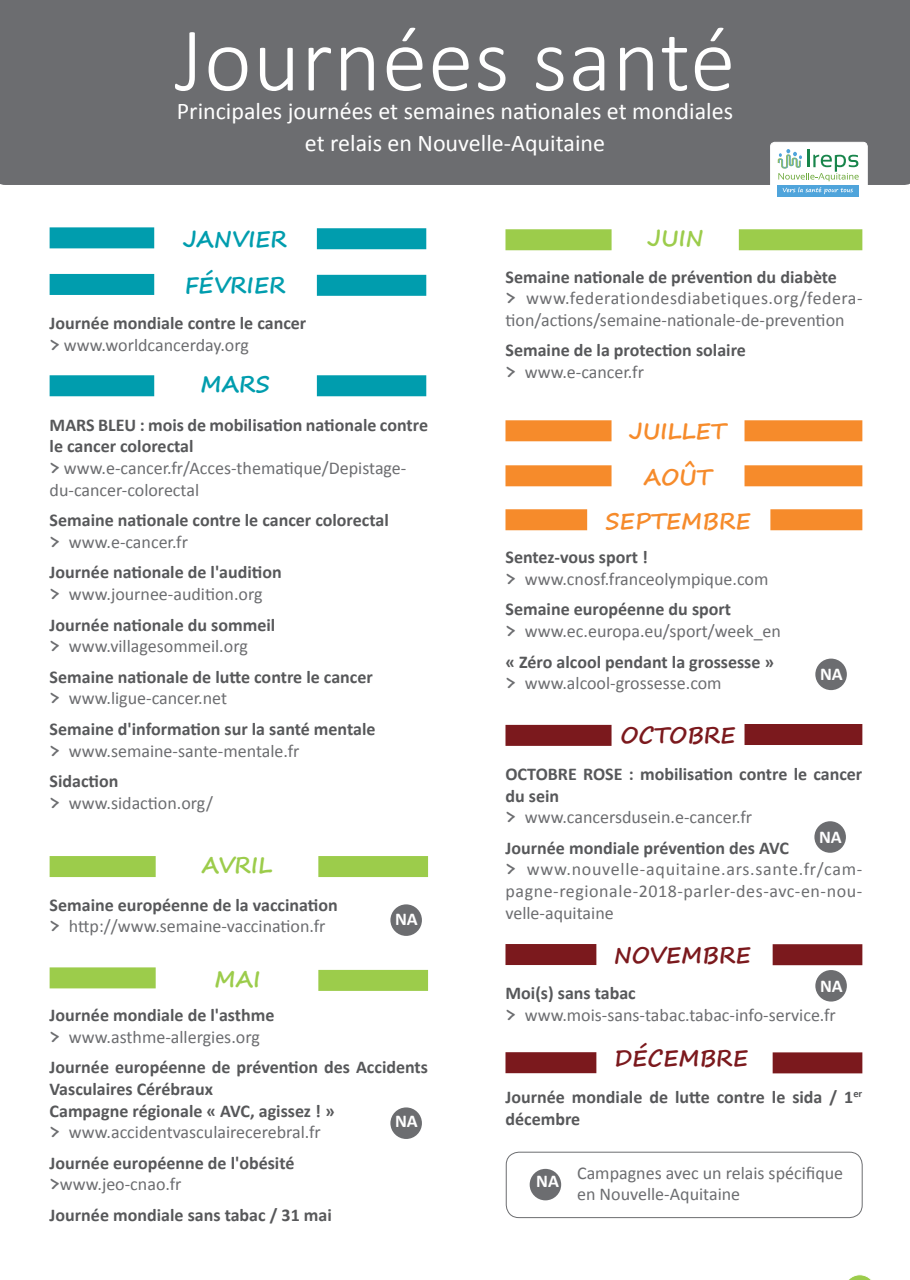
<style>
.page{position:relative;width:910px;height:1280px;background:#fff}
.page>*{position:absolute;margin:0;border:0;box-sizing:border-box;transform-origin:0 0}
.t1{font:300 91.5px "Calibri";letter-spacing:.01em;color:#fff}
.t2{font:24px/32.4px "Calibri";color:#fff;text-align:center}
.t3{font:700 22.5px "Segoe Print";color:#7b191d}
.t4{font:700 22.5px/46px "Segoe Print";color:#f68b2b;text-align:center}
.t5{font:700 22.5px "Segoe Print";color:#009dae}
.t6{font:700 22.5px "Segoe Print";color:#9ccc4b}
.t7{font:700 18px/21.6px "Calibri";color:#57585a}
.t8{font:18px/21.6px "Calibri";color:#6c6d70}
.t9{font:18px/21.6px "Calibri";letter-spacing:.03em;color:#6c6d70}
.t10{font:700 18px "Calibri";color:#fff}
.s1{font-family:"Segoe Script";color:#6c6d70}
.s2{font-weight:400;color:#6c6d70}
.s3{font-weight:700;color:#57585a}
.s4{font-family:"Segoe Script";font-weight:700}
</style>
<div class="page">
<div style="left:0;top:0;width:910px;height:185px;background:#6c6d70"></div>
<div style="left:50px;top:856px;width:106px;height:21px;background:#9ccc4b"></div>
<div style="left:50px;top:274px;width:104px;height:21px;background:#009dae"></div>
<div style="left:50px;top:227px;width:104px;height:21px;background:#009dae"></div>
<div style="left:50px;top:967px;width:106px;height:21px;background:#9ccc4b"></div>
<div style="left:50px;top:375px;width:104px;height:21px;background:#009dae"></div>
<div style="left:505px;top:229px;width:107px;height:21px;background:#9ccc4b"></div>
<div style="left:318px;top:856px;width:110px;height:21px;background:#9ccc4b"></div>
<div style="left:317px;top:275px;width:109px;height:21px;background:#009dae"></div>
<div style="left:317px;top:228px;width:109px;height:21px;background:#009dae"></div>
<div style="left:318px;top:970px;width:110px;height:21px;background:#9ccc4b"></div>
<div style="left:317px;top:375px;width:109px;height:21px;background:#009dae"></div>
<div style="left:739px;top:229px;width:123px;height:21px;background:#9ccc4b"></div>
<div style="left:390px;top:904px;width:32px;height:32px;background:#6c6d70;border-radius:50%"></div>
<div style="left:390px;top:1107px;width:32px;height:32px;background:#6c6d70;border-radius:50%"></div>
<div style="left:505px;top:420px;width:106px;height:21px;background:#f68b2b"></div>
<div style="left:505px;top:465px;width:106px;height:21px;background:#f68b2b"></div>
<div style="left:505px;top:509px;width:82px;height:21px;background:#f68b2b"></div>
<div style="left:744px;top:420px;width:118px;height:21px;background:#f68b2b"></div>
<div style="left:744px;top:465px;width:118px;height:21px;background:#f68b2b"></div>
<div style="left:770px;top:509px;width:92px;height:21px;background:#f68b2b"></div>
<div style="left:815px;top:659px;width:32px;height:31px;background:#6c6d70;border-radius:50%"></div>
<div style="left:530px;top:1169px;width:31px;height:31px;background:#6c6d70;border-radius:50%"></div>
<div style="left:505px;top:725px;width:106px;height:21px;background:#7b191d"></div>
<div style="left:505px;top:944px;width:91px;height:21px;background:#7b191d"></div>
<div style="left:505px;top:1052px;width:91px;height:21px;background:#7b191d"></div>
<div style="left:744px;top:724px;width:118px;height:21px;background:#7b191d"></div>
<div style="left:773px;top:944px;width:89px;height:21px;background:#7b191d"></div>
<div style="left:773px;top:1052px;width:89px;height:21px;background:#7b191d"></div>
<svg style="left:849px;top:1274px;width:22px;height:6px"></svg>
<div style="left:506px;top:1152px;width:356px;height:66px;border:1px solid #6c6d70;border-radius:13px"></div>
<div style="left:814px;top:821px;width:32px;height:32px;background:#6c6d70;border-radius:50%"></div>
<div style="left:771px;top:142px;width:96px;height:68px;background:#fff;border-radius:4px"></div>
<div style="left:770px;top:142px;width:97px;height:68px;border:1px solid #fff;border-radius:4px"></div>
<div style="left:773px;top:143px;width:91px;height:58px;background:#fff"></div>
<div style="left:778px;top:185px;width:81px;height:11px;background:#4fa4db"></div>
<svg style="left:783px;top:187px;width:70px;height:7px"></svg>
<svg style="left:778px;top:149px;width:81px;height:32px"></svg>
<div style="left:815px;top:970px;width:32px;height:31px;background:#6c6d70;border-radius:50%"></div>
<h1 class="t1" style="left:175px;top:3px;width:562px">Journées santé</h1>
<h2 class="t2" style="left:177px;top:95px;width:558px">Principales journées et semaines nationales et mondiales et relais en Nouvelle-Aquitaine</h2>
<p class="t5" style="left:183px;top:218px;width:105px">JANVIER</p>
<p class="t5" style="left:185px;top:264px;width:102px">FÉVRIER</p>
<p class="t7" style="left:50px;top:313px;width:258px">Journée mondiale contre le cancer <span class="s1">&gt;</span> <span class="s2">www.worldcancerday.org</span></p>
<p class="t5" style="left:200px;top:364px;width:71px">MARS</p>
<p class="t8" style="left:50px;top:414px;width:380px"><span class="s3">MARS BLEU : mois de mobilisation nationale contre le cancer colorectal<br></span><span class="s4">&gt;</span> www.e-cancer.fr/Acces-thematique/Depistage&shy;du-cancer-colorectal</p>
<p class="t7" style="left:50px;top:509px;width:341px">Semaine nationale contre le cancer colorectal <span class="s1">&gt;</span> <span class="s2">www.e-cancer.fr</span></p>
<p class="t7" style="left:50px;top:562px;width:234px">Journée nationale de l'audition <span class="s1">&gt;</span> <span class="s2">www.journee-audition.org</span></p>
<p class="t7" style="left:50px;top:614px;width:227px">Journée nationale du sommeil <span class="s1">&gt;</span> <span class="s2">www.villagesommeil.org</span></p>
<p class="t7" style="left:50px;top:666px;width:325px">Semaine nationale de lutte contre le cancer <span class="s1">&gt;</span> <span class="s2">www.ligue-cancer.net</span></p>
<p class="t7" style="left:50px;top:718px;width:327px">Semaine d'information sur la santé mentale <span class="s1">&gt;</span> <span class="s2">www.semaine-sante-mentale.fr</span></p>
<p class="t8" style="left:50px;top:770px;width:165px"><span class="s3">Sidaction<br></span><span class="s4">&gt;</span> www.sidaction.org/</p>
<p class="t6" style="left:202px;top:844px;width:72px">AVRIL</p>
<p class="t8" style="left:50px;top:894px;width:290px"><span class="s3">Semaine européenne de la vaccination </span><span class="s4">&gt;</span> http://www.semaine-vaccination.fr</p>
<p class="t6" style="left:215px;top:958px;width:47px">MAI</p>
<p class="t10" style="left:395px;top:907px;width:24px">NA</p>
<p class="t7" style="left:50px;top:1004px;width:226px">Journée mondiale de l'asthme <span class="s1">&gt;</span> <span class="s2">www.asthme-allergies.org</span></p>
<p class="t7" style="left:50px;top:1057px;width:380px">Journée européenne de prévention des Accidents Vasculaires Cérébraux<br>Campagne régionale « AVC, agissez ! »<br><span class="s1">&gt;</span> <span class="s2">www.accidentvasculairecerebral.fr</span></p>
<p class="t7" style="left:50px;top:1152px;width:246px">Journée européenne de l'obésité <span class="s1">&gt;</span><span class="s2">www.jeo-cnao.fr</span></p>
<p class="t7" style="left:50px;top:1204px;width:284px">Journée mondiale sans tabac / 31 mai</p>
<p class="t10" style="left:395px;top:1109px;width:24px">NA</p>
<p class="t6" style="left:648px;top:218px;width:57px">JUIN</p>
<p class="t8" style="left:505px;top:266px;width:359px"><span class="s3">Semaine nationale de prévention du diabète<br></span><span class="s4">&gt;</span> www.federationdesdiabetiques.org/federa&shy;tion/actions/semaine-nationale-de-prevention</p>
<p class="t7" style="left:505px;top:340px;width:242px">Semaine de la protection solaire <span class="s1">&gt;</span> <span class="s2">www.e-cancer.fr</span></p>
<p class="t4" style="left:629px;top:407px;width:98px">JUILLET<br>AOÛT</p>
<p class="t4" style="left:605px;top:497px;width:147px">SEPTEMBRE</p>
<p class="t8" style="left:505px;top:546px;width:264px"><span class="s3">Sentez-vous sport !<br></span><span class="s4">&gt;</span> www.cnosf.franceolympique.com</p>
<p class="t8" style="left:505px;top:599px;width:277px"><span class="s3">Semaine européenne du sport<br></span><span class="s4">&gt;</span> www.ec.europa.eu/sport/week_en</p>
<p class="t7" style="left:505px;top:651px;width:270px">« Zéro alcool pendant la grossesse » <span class="s1">&gt;</span> <span class="s2">www.alcool-grossesse.com</span></p>
<p class="t3" style="left:620px;top:714px;width:117px">OCTOBRE</p>
<p class="t10" style="left:820px;top:663px;width:24px">NA</p>
<p class="t7" style="left:505px;top:763px;width:358px">OCTOBRE ROSE : mobilisation contre le cancer du sein<br><span class="s1">&gt;</span> <span class="s2">www.cancersdusein.e-cancer.fr</span></p>
<p class="t9" style="left:505px;top:837px;width:358px"><span class="s3">Journée mondiale prévention des AVC<br></span><span class="s4">&gt;</span> www.nouvelle-aquitaine.ars.sante.fr/cam&shy;pagne-regionale-2018-parler-des-avc-en-nou&shy;velle-aquitaine</p>
<p class="t10" style="left:819px;top:825px;width:24px">NA</p>
<p class="t3" style="left:614px;top:935px;width:139px">NOVEMBRE</p>
<p class="t10" style="left:820px;top:974px;width:24px">NA</p>
<p class="t8" style="left:505px;top:982px;width:332px"><span class="s3">Moi(s) sans tabac<br></span><span class="s4">&gt;</span> www.mois-sans-tabac.tabac-info-service.fr</p>
<p class="t3" style="left:614px;top:1037px;width:135px">DÉCEMBRE</p>
<p class="t7" style="left:505px;top:1086px;width:358px">Journée mondiale de lutte contre le sida / 1<sup>er </sup>décembre</p>
<p class="t10" style="left:536px;top:1170px;width:24px">NA</p>
<p class="t8" style="left:577px;top:1162px;width:268px">Campagnes avec un relais spécifique en Nouvelle-Aquitaine</p>
</div>
